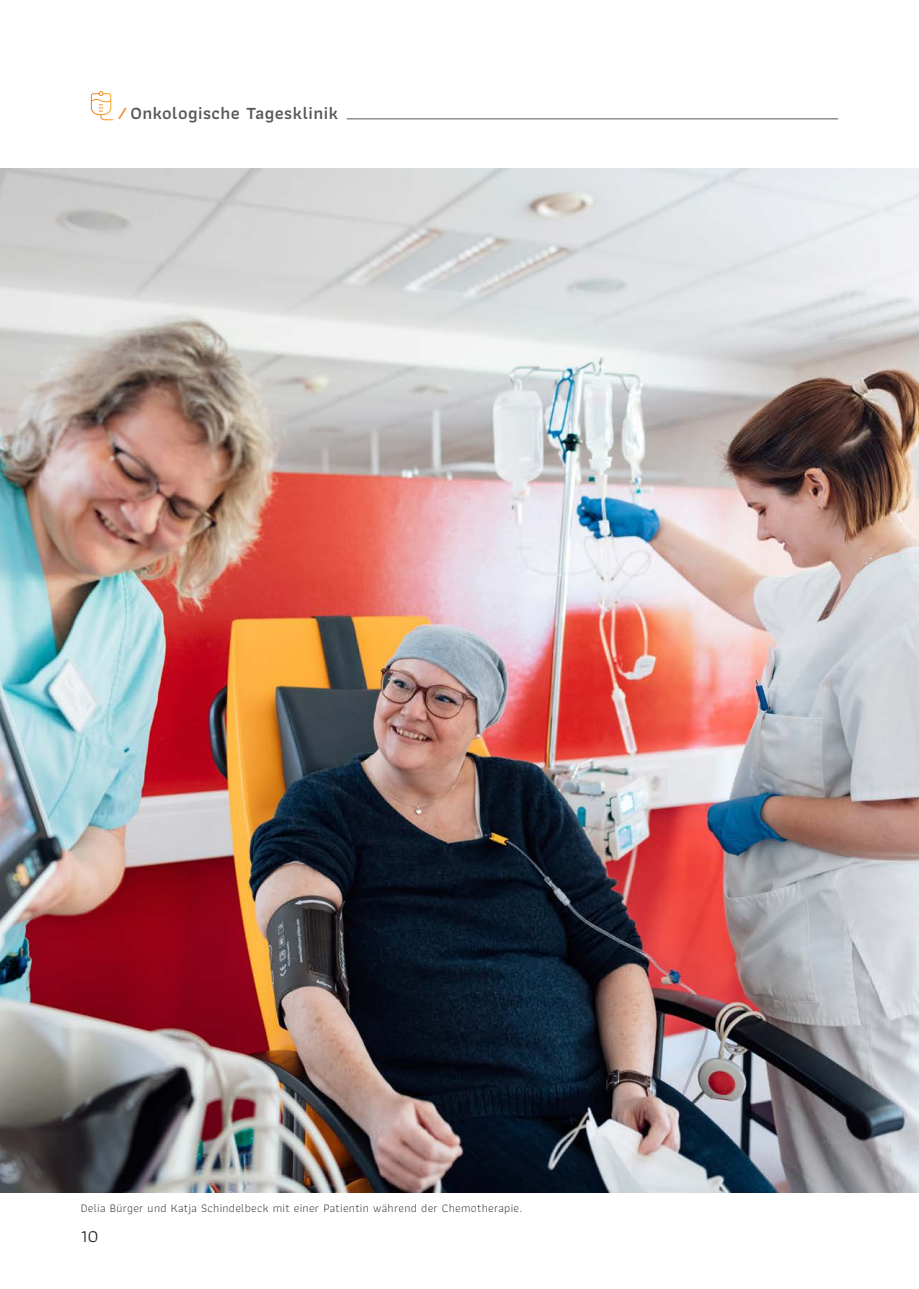
<style>
.page{position:relative;width:919px;height:1289px;background:#fff}
.page>*{position:absolute;margin:0;border:0;box-sizing:border-box;transform-origin:0 0}
.t1{font:600 18px "Athiti";letter-spacing:.025em;color:#57585a}
.t2{font:18px "Athiti";color:#231f20}
.t3{font:300 12px "Athiti";letter-spacing:.025em;color:#231f20}
.s1{color:#f47921}
</style>
<div class="page">
<hr style="left:347px;top:118px;width:491px;height:1px;background:#57585a">
<svg style="left:90px;top:91px;width:24px;height:30px"></svg>
<img style="left:0;top:169px;width:918px;height:1023px">
<h1 class="t1" style="left:121px;top:99px;width:219px"><span class="s1">⁄</span> Onkologische Tagesklinik</h1>
<p class="t3" style="left:81px;top:1198px;width:443px">Delia Bürger und Katja Schindelbeck mit einer Patientin während der Chemotherapie.</p>
<h1 class="t2" style="left:81px;top:1222px;width:19px">10</h1>
</div>
